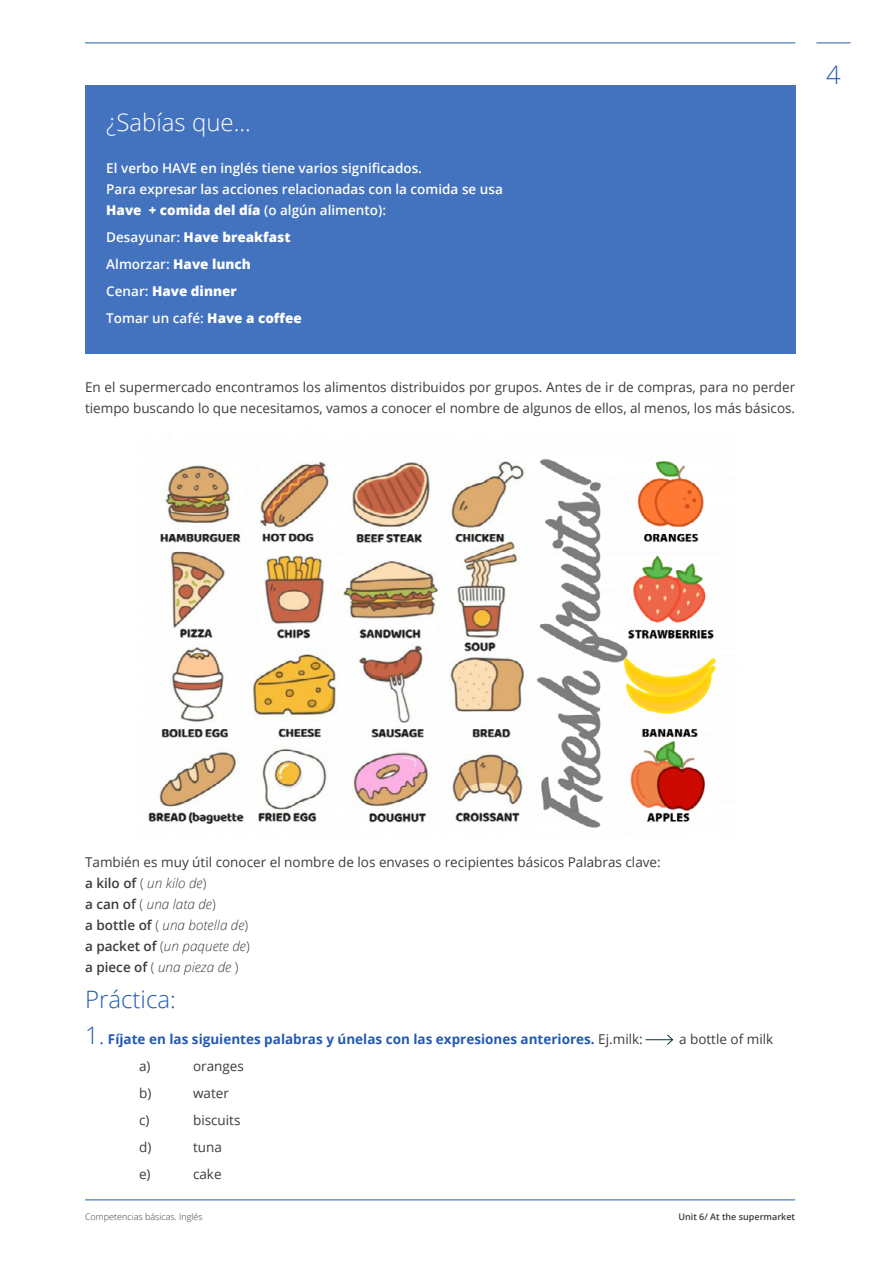
<style>
.page{position:relative;width:893px;height:1263px;background:#fff}
.page>*{position:absolute;margin:0;border:0;box-sizing:border-box;transform-origin:0 0}
.t1{font:300 25.5px "Open Sans";color:#2259b3}
.t2{font:300 24px "Open Sans";color:#fff}
.t3{font:300 24px "Open Sans";color:#2259b3}
.t4{font:13.5px/21px "Open Sans";color:#3c3c3b}
.t5{font:600 13.5px/21px "Open Sans";color:#fff}
.t6{font:800 13.5px/27px "Open Sans";color:#fff}
.t7{font:700 13.5px "Open Sans";color:#2259b3}
.t8{font:300 9px "Open Sans";color:#3c3c3b}
.t9{font:600 9px "Open Sans";color:#3c3c3b}
.s1{font-weight:800}
.s2{font-weight:600}
.s3{font-weight:300}
.s4{font-weight:300;font-style:italic}
.s5{font-weight:300;font-size:24px}
.s6{font-weight:400;color:#3c3c3b}
</style>
<div class="page">
<hr style="left:816px;top:43px;width:34px;height:1px;background:#2259b3">
<hr style="left:85px;top:43px;width:710px;height:1px;background:#2259b3">
<hr style="left:85px;top:1199px;width:710px;height:1px;background:#2259b3">
<div style="left:85px;top:85px;width:710px;height:269px;background:#4372be"></div>
<img style="left:148px;top:459px;width:568px;height:369px">
<svg style="left:645px;top:1034px;width:29px;height:11px"></svg>
<h2 class="t2" style="left:106px;top:106px;width:146px">¿Sabías que...</h2>
<p class="t5" style="left:106px;top:158px;width:398px">El verbo HAVE en inglés tiene varios significados.<br>Para expresar las acciones relacionadas con la comida se usa<br><span class="s1">Have + comida del día</span> (o algún alimento):</p>
<p class="t6" style="left:106px;top:223px;width:197px"><span class="s2">Desayunar:</span> Have breakfast<br><span class="s2">Almorzar:</span> Have lunch<br><span class="s2">Cenar:</span> Have dinner<br><span class="s2">Tomar un café:</span> Have a coffee</p>
<p class="t4" style="left:85px;top:377px;width:712px">En el supermercado encontramos los alimentos distribuidos por grupos. Antes de ir de compras, para no perder tiempo buscando lo que necesitamos, vamos a conocer el nombre de algunos de ellos, al menos, los más básicos.</p>
<h1 class="t1" style="left:826px;top:58px;width:16px">4</h1>
<p class="t4" style="left:85px;top:851px;width:577px">También es muy útil conocer el nombre de los envases o recipientes básicos Palabras clave: <span class="s2">a kilo of</span> <span class="s3">(</span> <span class="s4">un kilo de</span><span class="s3">)<br></span><span class="s2">a can of</span> <span class="s3">(</span> <span class="s4">una lata de</span><span class="s3">)<br></span><span class="s2">a bottle of</span> <span class="s3">(</span> <span class="s4">una botella de</span><span class="s3">)<br></span><span class="s2">a packet of</span> <span class="s3">(</span><span class="s4">un paquete de</span><span class="s3">)<br></span><span class="s2">a piece of</span> <span class="s3">(</span> <span class="s4">una pieza de</span> <span class="s3">)</span></p>
<h2 class="t3" style="left:85px;top:983px;width:92px">Práctica:</h2>
<p class="t7" style="left:85px;top:1030px;width:559px"><span class="s5">1.</span> Fíjate en las siguientes palabras y únelas con las expresiones anteriores. <span class="s6">Ej.milk:</span></p>
<p class="t4" style="left:679px;top:1028px;width:96px">a bottle of milk</p>
<p class="t4" style="left:139px;top:1055px;width:13px">a)</p>
<p class="t4" style="left:193px;top:1055px;width:52px">oranges</p>
<p class="t4" style="left:139px;top:1082px;width:14px">b)</p>
<p class="t4" style="left:193px;top:1082px;width:37px">water</p>
<p class="t4" style="left:139px;top:1109px;width:12px">c)</p>
<p class="t4" style="left:193px;top:1109px;width:49px">biscuits</p>
<p class="t4" style="left:139px;top:1136px;width:14px">d)</p>
<p class="t4" style="left:193px;top:1136px;width:30px">tuna</p>
<p class="t4" style="left:139px;top:1163px;width:13px">e)</p>
<p class="t4" style="left:193px;top:1163px;width:30px">cake</p>
<p class="t8" style="left:85px;top:1210px;width:119px">Competencias básicas. Inglés</p>
<p class="t9" style="left:678px;top:1210px;width:118px">Unit 6/ At the supermarket</p>
</div>
